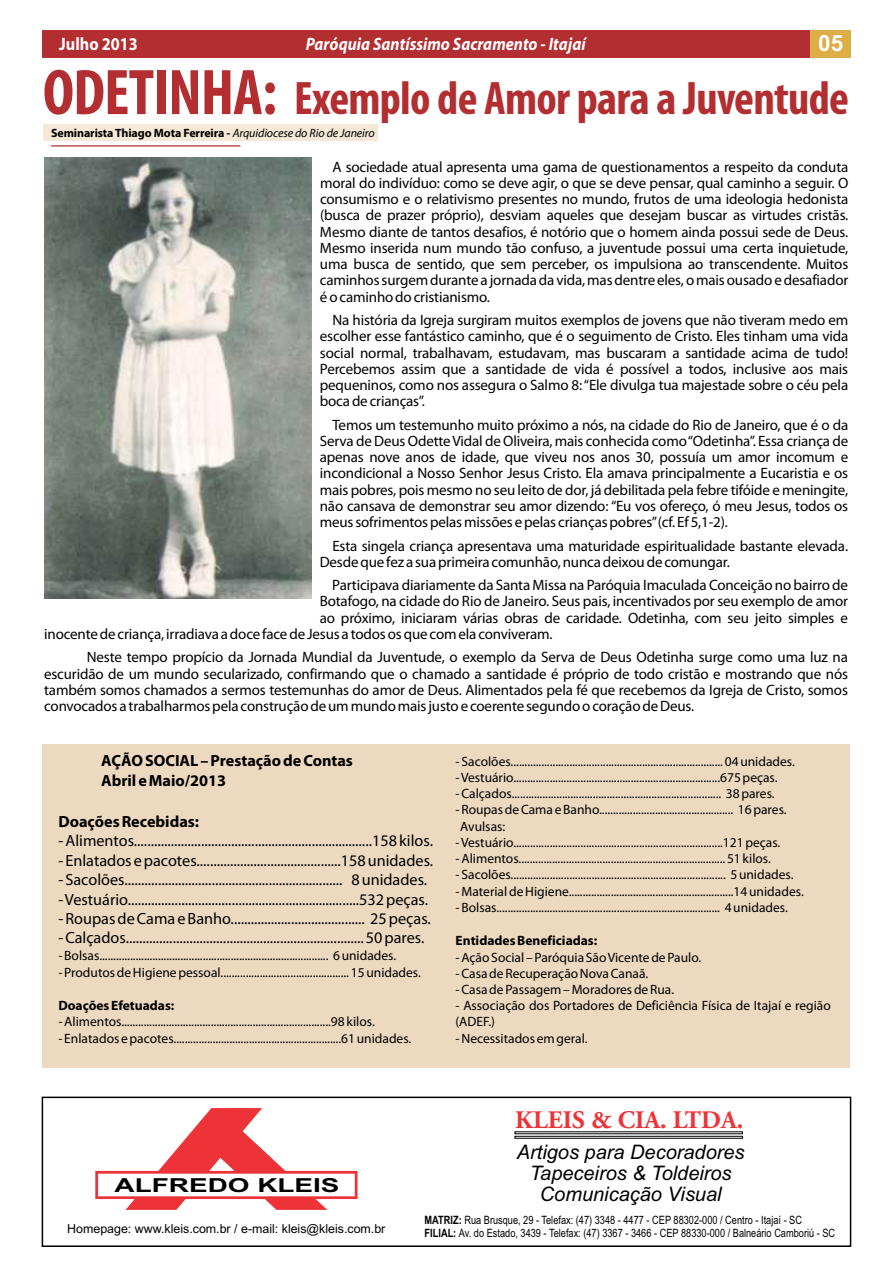
<style>
.page{position:relative;width:893px;height:1276px;background:#fff}
.page>*{position:absolute;margin:0;border:0;box-sizing:border-box;transform-origin:0 0}
.t1{font:700 condensed 47.25px "Myriad Pro";letter-spacing:-.015em;color:#b32e30}
.t2{font:700 25.2px "Adobe Garamond Pro";color:#ed3338}
.t3{font:700 22.5px "Arial";color:#fff}
.t4{font:italic 19.95px/21.1px "Arial";color:#000;text-align:center}
.t5{font:700 19.35px "Arial";color:#000;scale:1.45 1}
.t6{font:italic 700 18px "Myriad Pro";color:#fff;scale:.9 1}
.t7{font:700 18px "Myriad Pro";color:#fff;scale:.9 1}
.t8{font:16.2px "Myriad Pro";color:#000}
.t9{font:700 16.2px/20.1px "Myriad Pro";color:#000}
.t10{font:15px/16.2px "Myriad Pro";letter-spacing:-.01em;color:#000;text-align:justify}
.t11{font:13.5px/16.2px "Myriad Pro";color:#000}
.t12{font:700 13.5px "Myriad Pro";color:#000}
.t13{font:12.45px "Arial";color:#000}
.t14{font:700 12px "Myriad Pro";letter-spacing:-.01em;color:#000}
.t15{font:11.4px/13px "Arial Narrow";color:#000}
.s1{font-size:64.95px}
.s2{font-weight:400;font-style:italic}
.s3{font-weight:700}
</style>
<div class="page">
<div style="left:42px;top:30px;width:809px;height:27px;background:#b32e30"></div>
<div style="left:810px;top:30px;width:41px;height:27px;background:#dead45"></div>
<div style="left:43px;top:125px;width:335px;height:16px;background:#f5e8d6"></div>
<hr style="left:51px;top:145px;width:189px;height:1px;background:#b32e30">
<div style="left:43px;top:744px;width:807px;height:323px;background:#edd9bf"></div>
<svg style="left:41px;top:1096px;width:811px;height:151px"></svg>
<div style="left:514px;top:1136px;width:229px;height:2px;border:1px solid #000"></div>
<svg style="left:95px;top:1108px;width:263px;height:102px"></svg>
<img style="left:45px;top:157px;width:267px;height:441px">
<p class="t6" style="left:306px;top:36px;width:312px">Paróquia Santíssimo Sacramento - Itajaí</p>
<h3 class="t3" style="left:818px;top:35px;width:27px">05</h3>
<h1 class="t1" style="left:43px;top:79px;width:808px"><span class="s1">ODETINHA:</span> Exemplo de Amor para a Juventude</h1>
<p class="t14" style="left:51px;top:128px;width:325px">Seminarista Thiago Mota Ferreira - <span class="s2">Arquidiocese do Rio de Janeiro</span></p>
<p class="t7" style="left:59px;top:36px;width:89px">Julho 2013</p>
<p class="t10" style="left:320px;top:160px;width:530px;text-indent:13px">A sociedade atual apresenta uma gama de questionamentos a respeito da conduta moral do indivíduo: como se deve agir, o que se deve pensar, qual caminho a seguir. O consumismo e o relativismo presentes no mundo, frutos de uma ideologia hedonista (busca de prazer próprio), desviam aqueles que desejam buscar as virtudes cristãs.<br>Mesmo diante de tantos desafios, é notório que o homem ainda possui sede de Deus.<br>Mesmo inserida num mundo tão confuso, a juventude possui uma certa inquietude, uma busca de sentido, que sem perceber, os impulsiona ao transcendente. Muitos caminhos surgem durante a jornada da vida, mas dentre eles, o mais ousado e desafiador é o caminho do cristianismo.</p>
<p class="t10" style="left:320px;top:313px;width:530px;text-indent:13px">Na história da Igreja surgiram muitos exemplos de jovens que não tiveram medo em escolher esse fantástico caminho, que é o seguimento de Cristo. Eles tinham uma vida social normal, trabalhavam, estudavam, mas buscaram a santidade acima de tudo!<br>Percebemos assim que a santidade de vida é possível a todos, inclusive aos mais pequeninos, como nos assegura o Salmo 8: “Ele divulga tua majestade sobre o céu pela boca de crianças”.</p>
<p class="t10" style="left:320px;top:418px;width:530px;text-indent:13px">Temos um testemunho muito próximo a nós, na cidade do Rio de Janeiro, que é o da Serva de Deus Odette Vidal de Oliveira, mais conhecida como “Odetinha”. Essa criança de apenas nove anos de idade, que viveu nos anos 30, possuía um amor incomum e incondicional a Nosso Senhor Jesus Cristo. Ela amava principalmente a Eucaristia e os mais pobres, pois mesmo no seu leito de dor, já debilitada pela febre tifóide e meningite, não cansava de demonstrar seu amor dizendo: “Eu vos ofereço, ó meu Jesus, todos os meus sofrimentos pelas missões e pelas crianças pobres”(cf. Ef 5,1-2).</p>
<p class="t10" style="left:320px;top:539px;width:530px;text-indent:13px">Esta singela criança apresentava uma maturidade espiritualidade bastante elevada.<br>Desde que fez a sua primeira comunhão, nunca deixou de comungar.</p>
<p class="t10" style="left:332px;top:578px;width:517px">Participava diariamente da Santa Missa na Paróquia Imaculada Conceição no bairro de</p>
<p class="t10" style="left:320px;top:594px;width:530px">Botafogo, na cidade do Rio de Janeiro. Seus pais, incentivados por seu exemplo de amor</p>
<p class="t10" style="left:320px;top:611px;width:530px">ao próximo, iniciaram várias obras de caridade. Odetinha, com seu jeito simples e</p>
<p class="t10" style="left:44px;top:627px;width:510px">inocente de criança, irradiava a doce face de Jesus a todos os que com ela conviveram.</p>
<p class="t10" style="left:44px;top:650px;width:805px;text-indent:43px">Neste tempo propício da Jornada Mundial da Juventude, o exemplo da Serva de Deus Odetinha surge como uma luz na escuridão de um mundo secularizado, confirmando que o chamado a santidade é próprio de todo cristão e mostrando que nós também somos chamados a sermos testemunhas do amor de Deus. Alimentados pela fé que recebemos da Igreja de Cristo, somos convocados a trabalharmos pela construção de um mundo mais justo e coerente segundo o coração de Deus.</p>
<p class="t9" style="left:101px;top:752px;width:253px">AÇÃO SOCIAL – Prestação de Contas<br>Abril e Maio/2013</p>
<p class="t9" style="left:58px;top:812px;width:142px">Doações Recebidas:</p>
<p class="t8" style="left:58px;top:834px;width:376px">- Alimentos.......................................................................158 kilos.</p>
<p class="t8" style="left:58px;top:853px;width:376px">- Enlatados e pacotes...........................................158 unidades.</p>
<p class="t8" style="left:58px;top:873px;width:370px">- Sacolões................................................................. 8 unidades.</p>
<p class="t8" style="left:58px;top:892px;width:371px">- Vestuário.....................................................................532 peças.</p>
<p class="t8" style="left:58px;top:912px;width:374px">- Roupas de Cama e Banho........................................ 25 peças.</p>
<p class="t8" style="left:58px;top:931px;width:367px">- Calçados....................................................................... 50 pares.</p>
<p class="t11" style="left:58px;top:949px;width:339px">- Bolsas.................................................................................. 6 unidades.</p>
<p class="t11" style="left:58px;top:965px;width:364px">- Produtos de Higiene pessoal.............................................. 15 unidades.</p>
<p class="t12" style="left:58px;top:1000px;width:117px">Doações Efetuadas:</p>
<p class="t11" style="left:58px;top:1015px;width:318px">- Alimentos...........................................................................98 kilos.</p>
<p class="t11" style="left:58px;top:1031px;width:354px">- Enlatados e pacotes............................................................61 unidades.</p>
<p class="t11" style="left:456px;top:754px;width:341px">- Sacolões............................................................................ 04 unidades.</p>
<p class="t11" style="left:456px;top:770px;width:323px">- Vestuário..........................................................................675 peças.</p>
<p class="t11" style="left:456px;top:786px;width:321px">- Calçados........................................................................... 38 pares.</p>
<p class="t11" style="left:460px;top:803px;width:328px;text-indent:-5px">- Roupas de Cama e Banho................................................ 16 pares.<br>Avulsas:</p>
<p class="t11" style="left:456px;top:835px;width:326px">- Vestuário...........................................................................121 peças.</p>
<p class="t11" style="left:456px;top:851px;width:317px">- Alimentos.......................................................................... 51 kilos.</p>
<p class="t11" style="left:456px;top:868px;width:339px">- Sacolões............................................................................. 5 unidades.</p>
<p class="t11" style="left:456px;top:884px;width:350px">- Material de Higiene...........................................................14 unidades.</p>
<p class="t11" style="left:456px;top:900px;width:334px">- Bolsas................................................................................ 4 unidades.</p>
<p class="t12" style="left:456px;top:935px;width:143px">Entidades Beneficiadas:</p>
<p class="t11" style="left:456px;top:950px;width:247px">- Ação Social – Paróquia São Vicente de Paulo.</p>
<p class="t11" style="left:456px;top:966px;width:194px">- Casa de Recuperação Nova Canaã.</p>
<p class="t11" style="left:456px;top:982px;width:220px">- Casa de Passagem – Moradores de Rua.</p>
<p class="t11" style="left:456px;top:998px;width:377px">- Associação dos Portadores de Deficiência Física de Itajaí e região (ADEF.)</p>
<p class="t11" style="left:456px;top:1031px;width:133px">- Necessitados em geral.</p>
<h2 class="t2" style="left:515px;top:1109px;width:230px">KLEIS &amp; CIA. LTDA.</h2>
<h3 class="t4" style="left:517px;top:1143px;width:229px">Artigos para Decoradores<br>Tapeceiros &amp; Toldeiros<br>Comunicação Visual</h3>
<p class="t5" style="left:115px;top:1177px;width:157px">ALFREDO KLEIS</p>
<p class="t13" style="left:67px;top:1223px;width:320px">Homepage: www.kleis.com.br / e-mail: kleis@kleis.com.br</p>
<p class="t15" style="left:425px;top:1214px;width:412px"><span class="s3">MATRIZ:</span> Rua Brusque, 29 - Telefax: (47) 3348 - 4477 - CEP 88302-000 / Centro - Itajaí - SC<br><span class="s3">FILIAL:</span> Av. do Estado, 3439 - Telefax: (47) 3367 - 3466 - CEP 88330-000 / Balneário Camboriú - SC</p>
</div>
